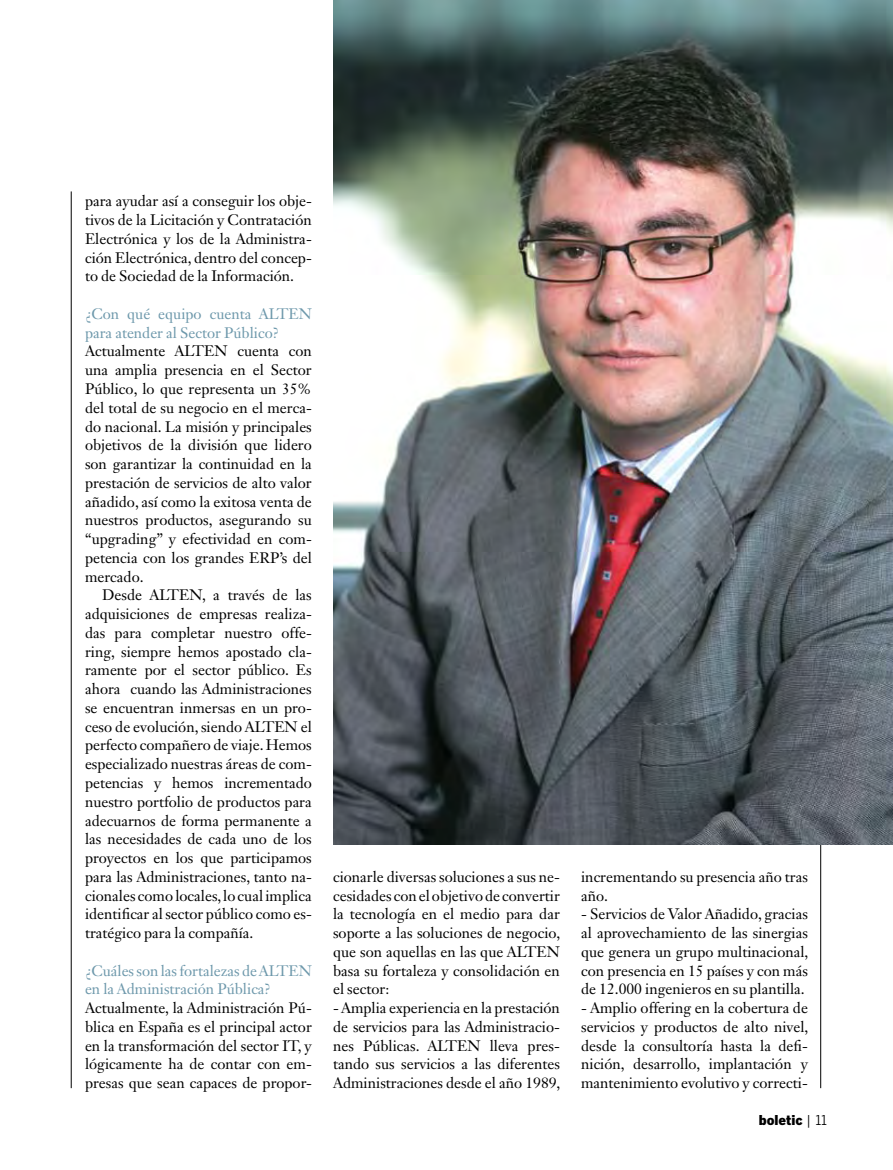
<style>
.page{position:relative;width:893px;height:1170px;background:#fff}
.page>*{position:absolute;margin:0;border:0;box-sizing:border-box;transform-origin:0 0}
.t1{font:15px/18.8px "Janson Text LT Std";color:#000;text-align:justify}
.t2{font:15px/18.8px "Janson Text LT Std";color:#6d98ab}
.t3{font:900 13.5px "Benton Gothic";color:#000}
.s1{font-weight:400}
</style>
<div class="page">
<hr style="left:71px;top:191px;width:1px;height:897px;background:#000">
<hr style="left:820px;top:191px;width:1px;height:897px;background:#000">
<img style="left:333px;top:0;width:560px;height:844px">
<p class="t1" style="left:85px;top:192px;width:228px">para ayudar así a conseguir los obje&shy;tivos de la Licitación y Contratación Electrónica y los de la Administra&shy;ción Electrónica, dentro del concep&shy;to de Sociedad de la Información.</p>
<p class="t2" style="left:85px;top:304px;width:228px">¿Con qué equipo cuenta ALTEN para atender al Sector Público?</p>
<p class="t1" style="left:85px;top:342px;width:228px">Actualmente ALTEN cuenta con una amplia presencia en el Sector Público, lo que representa un 35% del total de su negocio en el merca&shy;do nacional. La misión y principales objetivos de la división que lidero son garantizar la continuidad en la prestación de servicios de alto valor añadido, así como la exitosa venta de nuestros productos, asegurando su “upgrading” y efectividad en com&shy;petencia con los grandes ERP’s del mercado.</p>
<p class="t1" style="left:85px;top:585px;width:228px;text-indent:17px">Desde ALTEN, a través de las adquisiciones de empresas realiza&shy;das para completar nuestro offe&shy;ring, siempre hemos apostado cla&shy;ramente por el sector público. Es ahora cuando las Administraciones se encuentran inmersas en un pro&shy;ceso de evolución, siendo ALTEN el perfecto compañero de viaje. Hemos especializado nuestras áreas de com&shy;petencias y hemos incrementado nuestro portfolio de productos para adecuarnos de forma permanente a las necesidades de cada uno de los proyectos en los que participamos para las Administraciones, tanto na&shy;cionales como locales, lo cual implica identificar al sector público como es&shy;tratégico para la compañía.</p>
<p class="t2" style="left:85px;top:960px;width:228px">¿Cuáles son las fortalezas de ALTEN en la Administración Pública?</p>
<p class="t1" style="left:85px;top:998px;width:228px">Actualmente, la Administración Pú&shy;blica en España es el principal actor en la transformación del sector IT, y lógicamente ha de contar con em&shy;presas que sean capaces de propor-</p>
<p class="t1" style="left:333px;top:867px;width:229px">cionarle diversas soluciones a sus ne&shy;cesidades con el objetivo de convertir la tecnología en el medio para dar soporte a las soluciones de negocio, que son aquellas en las que ALTEN basa su fortaleza y consolidación en el sector:</p>
<p class="t1" style="left:333px;top:998px;width:229px">- Amplia experiencia en la prestación de servicios para las Administracio&shy;nes Públicas. ALTEN lleva pres&shy;tando sus servicios a las diferentes Administraciones desde el año 1989,</p>
<p class="t1" style="left:581px;top:867px;width:228px">incrementando su presencia año tras año.</p>
<p class="t1" style="left:581px;top:904px;width:229px">- Servicios de Valor Añadido, gracias al aprovechamiento de las sinergias que genera un grupo multinacional, con presencia en 15 países y con más de 12.000 ingenieros en su plantilla.</p>
<p class="t1" style="left:581px;top:998px;width:229px">- Amplio offering en la cobertura de servicios y productos de alto nivel, desde la consultoría hasta la defi&shy;nición, desarrollo, implantación y mantenimiento evolutivo y correcti-</p>
<p class="t3" style="left:759px;top:1111px;width:70px">boletic <span class="s1">| 11</span></p>
</div>
